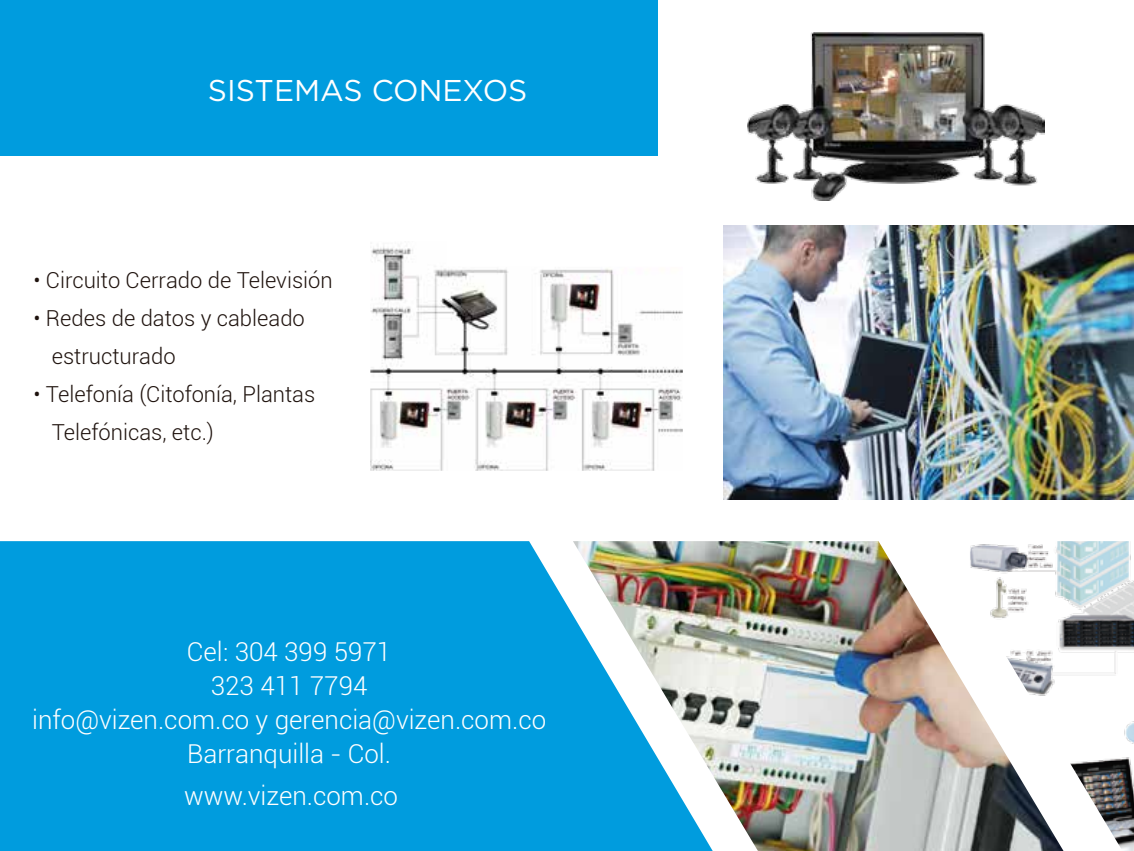
<style>
.page{position:relative;width:1134px;height:851px;background:#fff}
.page>*{position:absolute;margin:0;border:0;box-sizing:border-box;transform-origin:0 0}
.t1{font:30px "Gotham";color:#fff}
.t2{font:300 26px/34px "Roboto";color:#fff;text-align:center}
.t3{font:300 22px/38px "Roboto";color:#1e120d}
</style>
<div class="page">
<div style="left:0;top:0;width:657px;height:155px;background:#009cde"></div>
<img style="left:1063px;top:541px;width:71px;height:309px">
<img style="left:713px;top:541px;width:350px;height:309px">
<svg style="left:0;top:541px;width:713px;height:309px;background:#1ba2da"></svg>
<img style="left:747px;top:33px;width:297px;height:168px">
<img style="left:724px;top:226px;width:410px;height:273px">
<img style="left:370px;top:246px;width:313px;height:224px">
<h1 class="t1" style="left:208px;top:71px;width:321px">SISTEMAS CONEXOS</h1>
<p class="t3" style="left:34px;top:260px;width:301px">• Circuito Cerrado de Televisión</p>
<p class="t3" style="left:52px;top:298px;width:255px;text-indent:-18px">• Redes de datos y cableado estructurado</p>
<p class="t3" style="left:52px;top:374px;width:265px;text-indent:-18px">• Telefonía (Citofonía, Plantas<br>Telefónicas, etc.)</p>
<p class="t2" style="left:32px;top:633px;width:516px">Cel: 304 399 5971<br>323 411 7794<br>info@vizen.com.co y gerencia@vizen.com.co<br>Barranquilla - Col.</p>
<p class="t2" style="left:184px;top:777px;width:215px">www.vizen.com.co</p>
</div>
